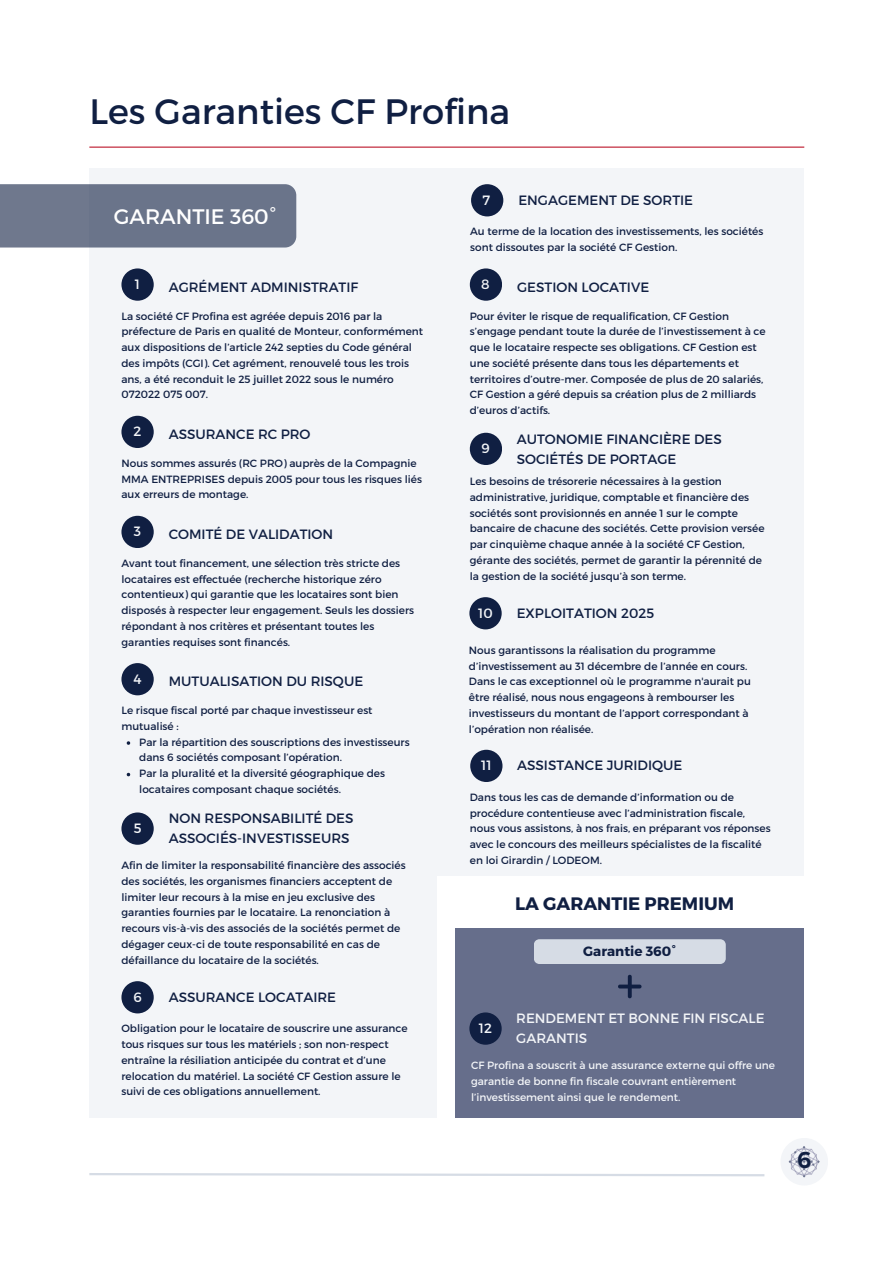
<style>
.page{position:relative;width:894px;height:1264px;background:#fff}
.page>*{position:absolute;margin:0;border:0;box-sizing:border-box;transform-origin:0 0}
.t1{font:35.25px "Montserrat";color:#101f42}
.t2{font:600 22.95px "Montserrat";color:#101f42}
.t3{font:21px "Montserrat";color:#fff}
.t4{font:700 18px "Montserrat";color:#101f42}
.t5{font:13.5px/20.2px "Montserrat";color:#101f42}
.t6{font:13.5px/20.2px "Montserrat";color:#f3f5f8}
.t7{font:700 13.5px "Montserrat";color:#101f42}
.t8{font:10.5px/15.8px "Montserrat";color:#101f42}
.t9{font:10.5px/15.8px "Montserrat";color:#f3f5f8}
</style>
<div class="page">
<svg style="left:89px;top:1173px;width:676px;height:4px"></svg>
<div style="left:780px;top:1137px;width:47px;height:48px;background:#f3f5f8;border-radius:50%"></div>
<svg style="left:788px;top:1146px;width:31px;height:31px"></svg>
<div style="left:89px;top:168px;width:715px;height:949px;background:#f3f5f8"></div>
<div style="left:437px;top:876px;width:374px;height:251px;background:#fff"></div>
<div style="left:121px;top:268px;width:33px;height:33px;background:#101f42;border-radius:50%"></div>
<div style="left:469px;top:268px;width:33px;height:33px;background:#101f42;border-radius:50%"></div>
<div style="left:121px;top:416px;width:33px;height:32px;background:#101f42;border-radius:50%"></div>
<div style="left:469px;top:433px;width:33px;height:32px;background:#101f42;border-radius:50%"></div>
<div style="left:121px;top:516px;width:33px;height:32px;background:#101f42;border-radius:50%"></div>
<div style="left:121px;top:663px;width:33px;height:32px;background:#101f42;border-radius:50%"></div>
<div style="left:121px;top:812px;width:33px;height:32px;background:#101f42;border-radius:50%"></div>
<div style="left:121px;top:981px;width:33px;height:32px;background:#101f42;border-radius:50%"></div>
<div style="left:469px;top:597px;width:32px;height:32px;background:#101f42;border-radius:50%"></div>
<div style="left:470px;top:749px;width:32px;height:33px;background:#101f42;border-radius:50%"></div>
<div style="left:471px;top:184px;width:32px;height:32px;background:#101f42;border-radius:50%"></div>
<div style="left:455px;top:928px;width:348px;height:189px;background:#666e8b"></div>
<div style="left:469px;top:1012px;width:32px;height:32px;background:#101f42;border-radius:50%"></div>
<svg style="left:618px;top:974px;width:23px;height:24px"></svg>
<div style="left:534px;top:939px;width:191px;height:25px;background:#d6dce5"></div>
<div style="left:0;top:184px;width:296px;height:63px;background:#6a748a"></div>
<hr style="left:89px;top:146px;width:715px;height:2px;background:#bd172b">
<h4 class="t1" style="left:89px;top:88px;width:422px">Les Garanties CF Profina</h4>
<p class="t3" style="left:114px;top:203px;width:164px">GARANTIE 360°</p>
<p class="t5" style="left:518px;top:189px;width:176px">ENGAGEMENT DE SORTIE</p>
<p class="t8" style="left:470px;top:223px;width:294px">Au terme de la location des investissements, les sociétés sont dissoutes par la société CF Gestion.</p>
<p class="t6" style="left:482px;top:189px;width:9px">7</p>
<p class="t5" style="left:169px;top:276px;width:191px">AGRÉMENT ADMINISTRATIF</p>
<p class="t5" style="left:517px;top:276px;width:133px">GESTION LOCATIVE</p>
<h4 class="t8" style="left:121px;top:307px;width:303px">La société CF Profina est agréée depuis 2016 par la préfecture de Paris en qualité de Monteur, conformément aux dispositions de l’article 242 septies du Code général des impôts (CGI). Cet agrément, renouvelé tous les trois ans, a été reconduit le 25 juillet 2022 sous le numéro 072022 075 007.</h4>
<p class="t8" style="left:469px;top:307px;width:297px">Pour éviter le risque de requalification, CF Gestion s’engage pendant toute la durée de l’investissement à ce que le locataire respecte ses obligations. CF Gestion est une société présente dans tous les départements et territoires d’outre-mer. Composée de plus de 20 salariés, CF Gestion a géré depuis sa création plus de 2 milliards d’euros d’actifs.</p>
<p class="t5" style="left:169px;top:423px;width:143px">ASSURANCE RC PRO</p>
<h4 class="t5" style="left:516px;top:428px;width:206px">AUTONOMIE FINANCIÈRE DES</h4>
<p class="t8" style="left:121px;top:454px;width:296px">Nous sommes assurés (RC PRO) auprès de la Compagnie</p>
<h4 class="t5" style="left:516px;top:448px;width:161px">SOCIÉTÉS DE PORTAGE</h4>
<p class="t8" style="left:121px;top:470px;width:302px">MMA ENTREPRISES depuis 2005 pour tous les risques liés aux erreurs de montage.</p>
<p class="t8" style="left:469px;top:473px;width:296px">Les besoins de trésorerie nécessaires à la gestion administrative, juridique, comptable et financière des sociétés sont provisionnés en année 1 sur le compte bancaire de chacune des sociétés. Cette provision versée par cinquième chaque année à la société CF Gestion, gérante des sociétés, permet de garantir la pérennité de la gestion de la société jusqu’à son terme.</p>
<p class="t6" style="left:481px;top:273px;width:10px">8</p>
<p class="t6" style="left:135px;top:273px;width:7px">1</p>
<p class="t6" style="left:133px;top:421px;width:9px">2</p>
<h2 class="t6" style="left:481px;top:438px;width:10px">9</h2>
<h4 class="t5" style="left:169px;top:523px;width:166px">COMITÉ DE VALIDATION</h4>
<p class="t8" style="left:121px;top:554px;width:280px">Avant tout financement, une sélection très stricte des locataires est effectuée (recherche historique zéro contentieux) qui garantie que les locataires sont bien</p>
<p class="t8" style="left:121px;top:602px;width:294px">disposés à respecter leur engagement. Seuls les dossiers répondant à nos critères et présentant toutes les garanties requises sont financés.</p>
<p class="t5" style="left:169px;top:670px;width:196px">MUTUALISATION DU RISQUE</p>
<h4 class="t8" style="left:121px;top:702px;width:252px">Le risque fiscal porté par chaque investisseur est mutualisé :</h4>
<p class="t8" style="left:139px;top:733px;width:272px">Par la répartition des souscriptions des investisseurs dans 6 sociétés composant l’opération.</p>
<p class="t8" style="left:139px;top:765px;width:247px">Par la pluralité et la diversité géographique des locataires composant chaque sociétés.</p>
<p class="t5" style="left:169px;top:807px;width:186px">NON RESPONSABILITÉ DES<br>ASSOCIÉS-INVESTISSEURS</p>
<p class="t8" style="left:121px;top:857px;width:286px">Afin de limiter la responsabilité financière des associés des sociétés, les organismes financiers acceptent de limiter leur recours à la mise en jeu exclusive des garanties fournies par le locataire. La renonciation à recours vis-à-vis des associés de la sociétés permet de dégager ceux-ci de toute responsabilité en cas de défaillance du locataire de la sociétés.</p>
<h4 class="t5" style="left:169px;top:986px;width:169px">ASSURANCE LOCATAIRE</h4>
<p class="t8" style="left:121px;top:1020px;width:287px">Obligation pour le locataire de souscrire une assurance</p>
<p class="t8" style="left:121px;top:1035px;width:268px">tous risques sur tous les matériels ; son non-respect</p>
<h4 class="t8" style="left:121px;top:1051px;width:266px">entraîne la résiliation anticipée du contrat et d’une</h4>
<p class="t8" style="left:121px;top:1067px;width:281px">relocation du matériel. La société CF Gestion assure le suivi de ces obligations annuellement.</p>
<h4 class="t6" style="left:134px;top:521px;width:9px">3</h4>
<p class="t5" style="left:516px;top:602px;width:139px">EXPLOITATION 2025</p>
<p class="t8" style="left:469px;top:641px;width:283px">Nous garantissons la réalisation du programme d’investissement au 31 décembre de l’année en cours.<br>Dans le cas exceptionnel où le programme n'aurait pu être réalisé, nous nous engageons à rembourser les investisseurs du montant de l’apport correspondant à l’opération non réalisée.</p>
<p class="t5" style="left:517px;top:754px;width:167px">ASSISTANCE JURIDIQUE</p>
<p class="t8" style="left:469px;top:788px;width:266px">Dans tous les cas de demande d’information ou de</p>
<h4 class="t8" style="left:469px;top:804px;width:302px">procédure contentieuse avec l’administration fiscale, nous vous assistons, à nos frais, en préparant vos réponses avec le concours des meilleurs spécialistes de la fiscalité en loi Girardin / LODEOM.</h4>
<h3 class="t6" style="left:478px;top:602px;width:16px">10</h3>
<p class="t6" style="left:133px;top:668px;width:10px">4</p>
<h5 class="t6" style="left:481px;top:754px;width:12px">11</h5>
<p class="t6" style="left:134px;top:817px;width:9px">5</p>
<h4 class="t4" style="left:515px;top:892px;width:220px">LA GARANTIE PREMIUM</h4>
<h4 class="t7" style="left:583px;top:942px;width:95px">Garantie 360°</h4>
<h4 class="t6" style="left:133px;top:986px;width:10px">6</h4>
<p class="t6" style="left:516px;top:1007px;width:249px">RENDEMENT ET BONNE FIN FISCALE<br>GARANTIS</p>
<p class="t9" style="left:471px;top:1056px;width:305px">CF Profina a souscrit à une assurance externe qui offre une garantie de bonne fin fiscale couvrant entièrement l’investissement ainsi que le rendement.</p>
<p class="t6" style="left:479px;top:1017px;width:15px">12</p>
<h1 class="t2" style="left:797px;top:1146px;width:16px">6</h1>
</div>
